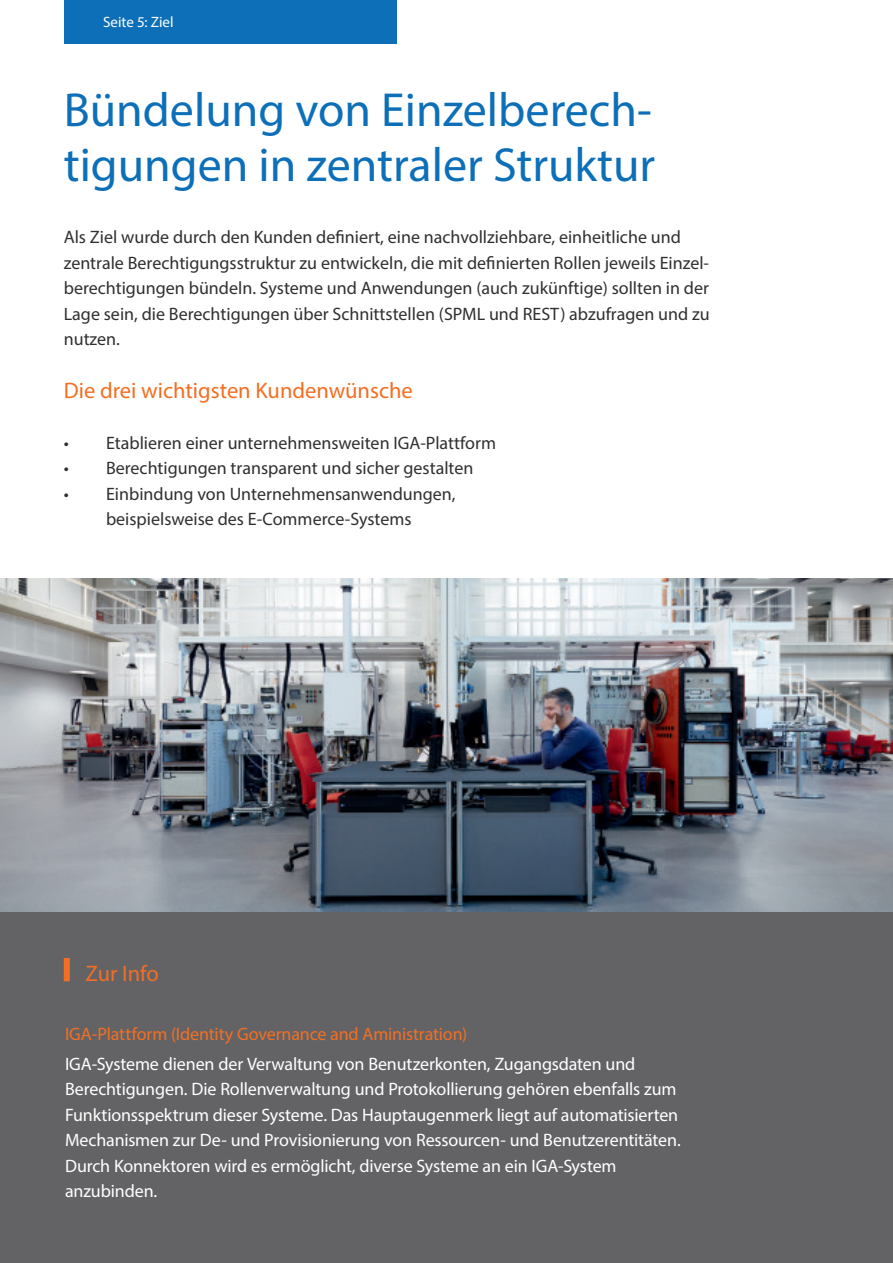
<style>
.page{position:relative;width:893px;height:1263px;background:#fff}
.page>*{position:absolute;margin:0;border:0;box-sizing:border-box;transform-origin:0 0}
.T4{font:48px/55.5px "Myriad Pro";color:#0c6fb8}
.t1{font:22.5px "Myriad Pro";color:#f36e21}
.t2{font:22.5px "Myriad Pro";color:#f36e24}
.t3{font:18px/25.5px "Myriad Pro";color:#312f30}
.T4-2{font:18px/25.5px "Myriad Pro";letter-spacing:-.005em;color:#fff}
.T4-3{font:18px "Myriad Pro";letter-spacing:-.01em;color:#f36f22}
.T4-4{font:15px "Myriad Pro";color:#fff}
</style>
<div class="page">
<img style="left:0;top:579px;width:893px;height:333px">
<div style="left:64px;top:0;width:332px;height:44px;background:#0c6fb8"></div>
<div style="left:0;top:912px;width:893px;height:351px;background:#636366"></div>
<div style="left:64px;top:958px;width:6px;height:23px;background:#f36e23"></div>
<p class="T4-4" style="left:103px;top:13px;width:72px">Seite 5: Ziel</p>
<p class="T4" style="left:64px;top:81px;width:593px">Bündelung von Einzelberech&shy;tigungen in zentraler Struktur</p>
<h2 class="t3" style="left:64px;top:224px;width:647px">Als Ziel wurde durch den Kunden definiert, eine nachvollziehbare, einheitliche und zentrale Berechtigungsstruktur zu entwickeln, die mit definierten Rollen jeweils Einzel&shy;berechtigungen bündeln. Systeme und Anwendungen (auch zukünftige) sollten in der Lage sein, die Berechtigungen über Schnittstellen (SPML und REST) abzufragen und zu nutzen.</h2>
<h2 class="t1" style="left:64px;top:376px;width:351px">Die drei wichtigsten Kundenwünsche</h2>
<p class="t3" style="left:64px;top:430px;width:434px">• Etablieren einer unternehmensweiten IGA-Plattform</p>
<p class="t3" style="left:64px;top:455px;width:411px">• Berechtigungen transparent und sicher gestalten</p>
<p class="t3" style="left:64px;top:481px;width:393px;text-align:center">• Einbindung von Unternehmensanwendungen, beispielsweise des E-Commerce-Systems</p>
<h2 class="t2" style="left:85px;top:960px;width:75px">Zur Info</h2>
<p class="T4-3" style="left:65px;top:1023px;width:404px">IGA-Plattform (Identity Governance and Aministration)</p>
<p class="T4-2" style="left:65px;top:1051px;width:617px">IGA-Systeme dienen der Verwaltung von Benutzerkonten, Zugangsdaten und Berechtigungen. Die Rollenverwaltung und Protokollierung gehören ebenfalls zum Funktionsspektrum dieser Systeme. Das Hauptaugenmerk liegt auf automatisierten Mechanismen zur De- und Provisionierung von Ressourcen- und Benutzerentitäten.<br>Durch Konnektoren wird es ermöglicht, diverse Systeme an ein IGA-System anzubinden.</p>
</div>
